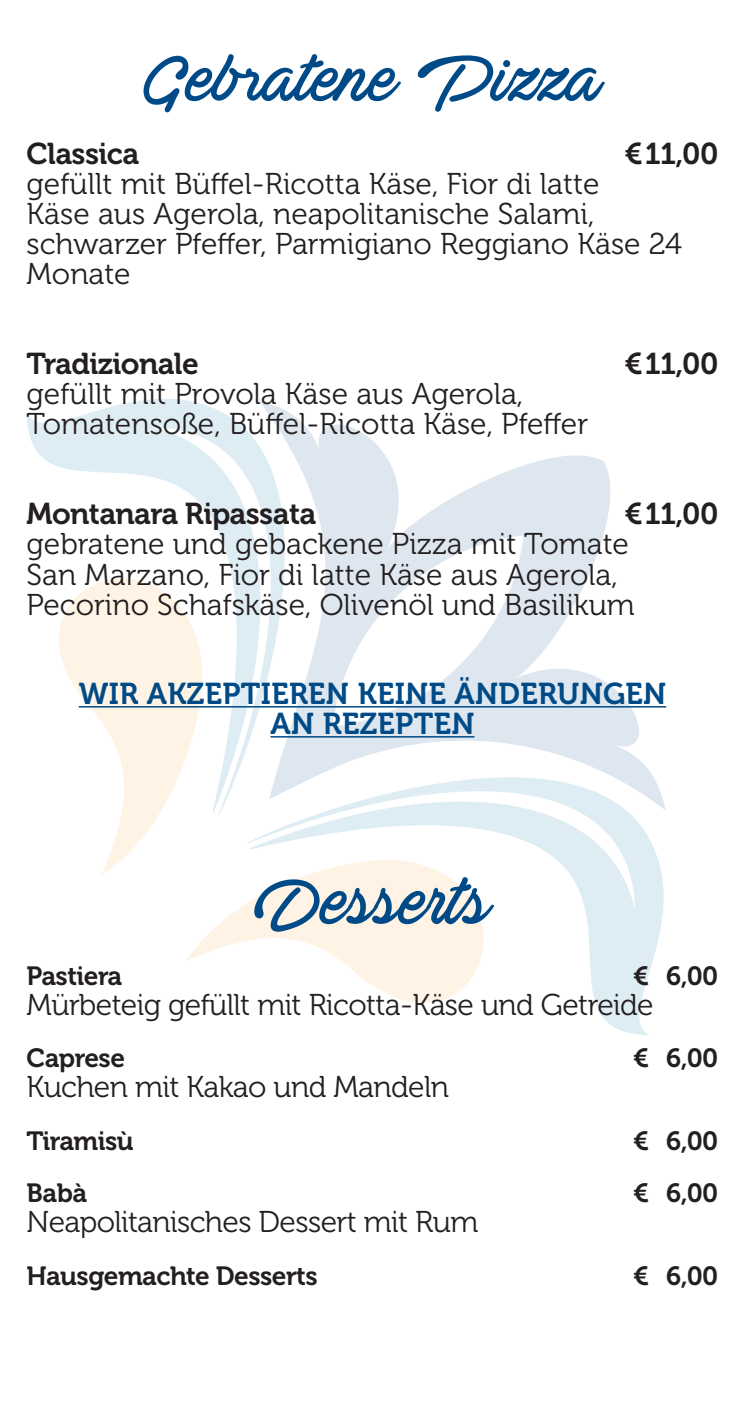
<style>
.page{position:relative;width:745px;height:1418px;background:#fff}
.page>*{position:absolute;margin:0;border:0;box-sizing:border-box;transform-origin:0 0}
.t1{font:75px "Actonia Hand PERSONALUSE";letter-spacing:-.01em;color:#004b87}
.t2{font:30px/30px "Museo 300";color:#231f20}
.t3{font:30px "Museo 300";letter-spacing:-.02em;color:#231f20}
.t4{font:30px "Museo 700";letter-spacing:-.02em;color:#231f20}
.t5{font:30px "Museo 700";letter-spacing:.01em;color:#004b87}
.t6{font:26.25px "Museo 700";letter-spacing:-.02em;color:#231f20}
</style>
<div class="page">
<svg style="left:101px;top:815px;width:57px;height:61px"></svg>
<svg style="left:186px;top:904px;width:60px;height:57px"></svg>
<svg style="left:246px;top:811px;width:418px;height:224px"></svg>
<svg style="left:27px;top:399px;width:314px;height:416px"></svg>
<svg style="left:258px;top:399px;width:409px;height:412px"></svg>
<hr style="left:79px;top:706px;width:586px;height:1px;background:#004b87">
<hr style="left:270px;top:736px;width:204px;height:1px;background:#004b87">
<p class="t1" style="left:143px;top:41px;width:459px">Gebratene Pizza</p>
<p class="t4" style="left:27px;top:137px;width:114px">Classica</p>
<p class="t4" style="left:624px;top:137px;width:95px">€11,00</p>
<p class="t2" style="left:27px;top:170px;width:574px">gefüllt mit Büffel-Ricotta Käse, Fior di latte</p>
<p class="t2" style="left:27px;top:200px;width:656px">Käse aus Agerola, neapolitanische Salami, schwarzer Pfeffer, Parmigiano Reggiano Käse 24<br>Monate</p>
<p class="t4" style="left:27px;top:347px;width:174px">Tradizionale</p>
<p class="t4" style="left:624px;top:347px;width:95px">€11,00</p>
<p class="t2" style="left:27px;top:380px;width:498px">gefüllt mit Provola Käse aus Agerola,</p>
<p class="t2" style="left:27px;top:410px;width:563px">Tomatensoße, Büffel-Ricotta Käse, Pfeffer</p>
<p class="t4" style="left:27px;top:497px;width:291px">Montanara Ripassata</p>
<p class="t4" style="left:624px;top:497px;width:95px">€11,00</p>
<p class="t2" style="left:27px;top:530px;width:603px">gebratene und gebackene Pizza mit Tomate</p>
<p class="t2" style="left:27px;top:560px;width:609px">San Marzano, Fior di latte Käse aus Agerola,<br>Pecorino Schafskäse, Olivenöl und Basilikum</p>
<p class="t5" style="left:79px;top:676px;width:588px">WIR AKZEPTIEREN KEINE ÄNDERUNGEN</p>
<p class="t5" style="left:270px;top:706px;width:205px">AN REZEPTEN</p>
<p class="t1" style="left:254px;top:863px;width:245px">Desserts</p>
<p class="t6" style="left:27px;top:960px;width:97px">Pastiera</p>
<p class="t6" style="left:632px;top:960px;width:87px">€ 6,00</p>
<p class="t3" style="left:27px;top:988px;width:628px">Mürbeteig gefüllt mit Ricotta-Käse und Getreide</p>
<p class="t6" style="left:27px;top:1043px;width:100px">Caprese</p>
<p class="t6" style="left:632px;top:1043px;width:87px">€ 6,00</p>
<p class="t3" style="left:27px;top:1070px;width:423px">Kuchen mit Kakao und Mandeln</p>
<p class="t6" style="left:27px;top:1125px;width:108px">Tiramisù</p>
<p class="t6" style="left:632px;top:1125px;width:87px">€ 6,00</p>
<p class="t6" style="left:27px;top:1178px;width:62px">Babà</p>
<p class="t6" style="left:632px;top:1178px;width:87px">€ 6,00</p>
<p class="t3" style="left:27px;top:1205px;width:453px">Neapolitanisches Dessert mit Rum</p>
<p class="t6" style="left:27px;top:1260px;width:292px">Hausgemachte Desserts</p>
<p class="t6" style="left:632px;top:1260px;width:87px">€ 6,00</p>
</div>
